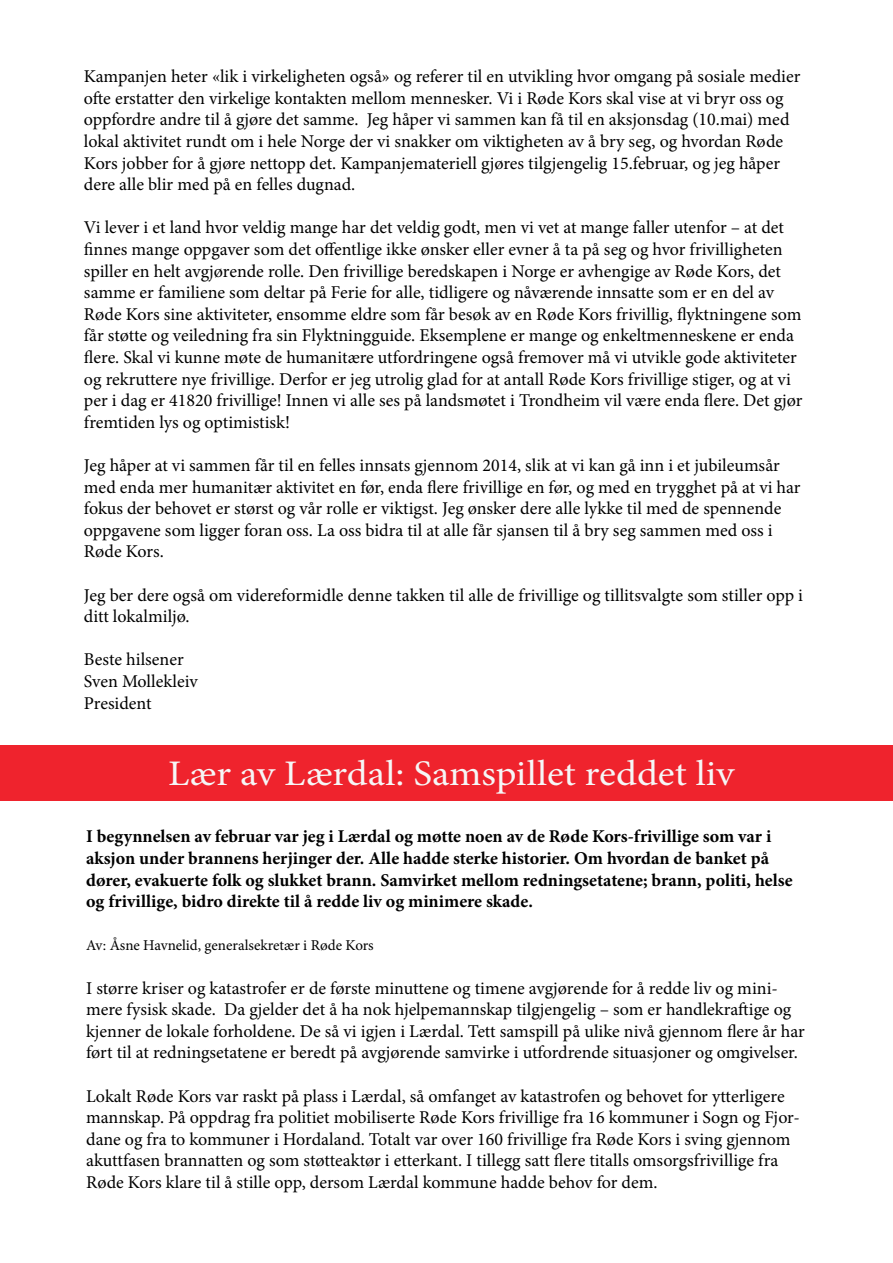
<style>
.page{position:relative;width:893px;height:1263px;background:#fff}
.page>*{position:absolute;margin:0;border:0;box-sizing:border-box;transform-origin:0 0}
.t1{font:36px "Minion Pro";color:#f6f6f6;scale:1.1 1}
.t2{font:18px/21.6px "Minion Pro";color:#000}
.t3{font:700 18px/21.6px "Minion Pro";color:#000}
.t4{font:15px "Minion Pro";color:#000}
</style>
<div class="page">
<div style="left:0;top:745px;width:893px;height:55px;background:#ef232d"></div>
<p class="t2" style="left:84px;top:66px;width:718px">Kampanjen heter «lik i virkeligheten også» og referer til en utvikling hvor omgang på sosiale medier ofte erstatter den virkelige kontakten mellom mennesker. Vi i Røde Kors skal vise at vi bryr oss og oppfordre andre til å gjøre det samme. Jeg håper vi sammen kan få til en aksjonsdag (10.mai) med lokal aktivitet rundt om i hele Norge der vi snakker om viktigheten av å bry seg, og hvordan Røde Kors jobber for å gjøre nettopp det. Kampanjemateriell gjøres tilgjengelig 15.februar, og jeg håper dere alle blir med på en felles dugnad.</p>
<p class="t2" style="left:84px;top:217px;width:720px">Vi lever i et land hvor veldig mange har det veldig godt, men vi vet at mange faller utenfor – at det finnes mange oppgaver som det offentlige ikke ønsker eller evner å ta på seg og hvor frivilligheten spiller en helt avgjørende rolle. Den frivillige beredskapen i Norge er avhengige av Røde Kors, det samme er familiene som deltar på Ferie for alle, tidligere og nåværende innsatte som er en del av Røde Kors sine aktiviteter, ensomme eldre som får besøk av en Røde Kors frivillig, flyktningene som får støtte og veiledning fra sin Flyktningguide. Eksemplene er mange og enkeltmenneskene er enda flere. Skal vi kunne møte de humanitære utfordringene også fremover må vi utvikle gode aktiviteter og rekruttere nye frivillige. Derfor er jeg utrolig glad for at antall Røde Kors frivillige stiger, og at vi per i dag er 41820 frivillige! Innen vi alle ses på landsmøtet i Trondheim vil være enda flere. Det gjør fremtiden lys og optimistisk!</p>
<p class="t2" style="left:84px;top:455px;width:718px">Jeg håper at vi sammen får til en felles innsats gjennom 2014, slik at vi kan gå inn i et jubileumsår med enda mer humanitær aktivitet en før, enda flere frivillige en før, og med en trygghet på at vi har fokus der behovet er størst og vår rolle er viktigst. Jeg ønsker dere alle lykke til med de spennende oppgavene som ligger foran oss. La oss bidra til at alle får sjansen til å bry seg sammen med oss i Røde Kors.</p>
<p class="t2" style="left:84px;top:584px;width:721px">Jeg ber dere også om videreformidle denne takken til alle de frivillige og tillitsvalgte som stiller opp i ditt lokalmiljø.</p>
<p class="t2" style="left:84px;top:649px;width:115px">Beste hilsener<br>Sven Mollekleiv<br>President</p>
<h1 class="t1" style="left:168px;top:749px;width:517px">Lær av Lærdal: Samspillet reddet liv</h1>
<p class="t3" style="left:86px;top:825px;width:708px">I begynnelsen av februar var jeg i Lærdal og møtte noen av de Røde Kors-frivillige som var i aksjon under brannens herjinger der. Alle hadde sterke historier. Om hvordan de banket på dører, evakuerte folk og slukket brann. Samvirket mellom redningsetatene; brann, politi, helse og frivillige, bidro direkte til å redde liv og minimere skade.</p>
<p class="t4" style="left:86px;top:935px;width:289px">Av: Åsne Havnelid, generalsekretær i Røde Kors</p>
<p class="t2" style="left:86px;top:977px;width:720px">I større kriser og katastrofer er de første minuttene og timene avgjørende for å redde liv og mini&shy;mere fysisk skade. Da gjelder det å ha nok hjelpemannskap tilgjengelig – som er handlekraftige og kjenner de lokale forholdene. De så vi igjen i Lærdal. Tett samspill på ulike nivå gjennom flere år har ført til at redningsetatene er beredt på avgjørende samvirke i utfordrende situasjoner og omgivelser.</p>
<p class="t2" style="left:86px;top:1085px;width:715px">Lokalt Røde Kors var raskt på plass i Lærdal, så omfanget av katastrofen og behovet for ytterligere mannskap. På oppdrag fra politiet mobiliserte Røde Kors frivillige fra 16 kommuner i Sogn og Fjor&shy;dane og fra to kommuner i Hordaland. Totalt var over 160 frivillige fra Røde Kors i sving gjennom akuttfasen brannatten og som støtteaktør i etterkant. I tillegg satt flere titalls omsorgsfrivillige fra Røde Kors klare til å stille opp, dersom Lærdal kommune hadde behov for dem.</p>
</div>
